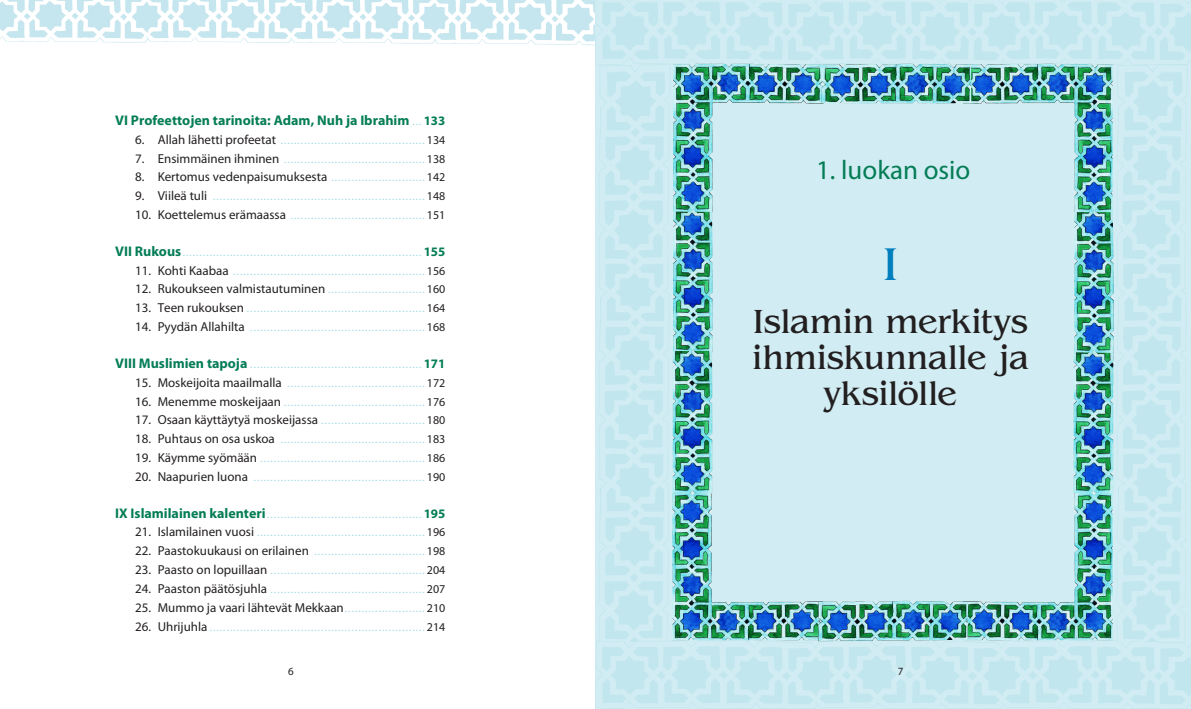
<style>
.page{position:relative;width:1191px;height:709px;background:#fff}
.page>*{position:absolute;margin:0;border:0;box-sizing:border-box;transform-origin:0 0}
.E_O2_apuotsikko_myr{font:48px "Benguiat";color:#007ebd}
.E_O2_apuotsikko_myr-2{font:35px "Benguiat";letter-spacing:-.005em;color:#231f20}
.ISL_Leipis_tasan{font:27px "Myriad Pro";color:#047d56}
.Osasto_sis{font:700 14px "Myriad Pro";color:#047d56}
.Sis_luettelo_sis{font:13px "Myriad Pro";color:#231f20}
.Sis_luettelo_sis-2{font:11px "Myriad Pro";color:#9ad8e6}
.Osasto_sis-2{font:11px "Myriad Pro";color:#9ad8e6}
.t1{font:11px "Myriad Pro";color:#231f20}
.s1{font-weight:400;font-size:11px;color:#9ad8e6}
.s2{font-size:13px}
.s3{font-size:13px;color:#231f20}
.s4{font-size:12px;color:#231f20}
.s5{font-size:11px;color:#9ad8e6}
.s6{font-size:12px}
.s7{font-weight:700;font-size:14px;color:#047d56}
.s8{font-weight:700;font-size:13px;color:#047d56}
</style>
<div class="page">
<img style="left:0;top:0;width:595px;height:46px">
<svg style="left:595px;top:0;width:596px;height:709px;background:#c6e6ee"></svg>
<img style="left:595px;top:631px;width:596px;height:77px">
<img style="left:595px;top:482px;width:73px;height:160px">
<img style="left:1107px;top:482px;width:78px;height:160px">
<img style="left:1107px;top:64px;width:80px;height:418px">
<img style="left:672px;top:493px;width:146px;height:147px">
<img style="left:985px;top:493px;width:111px;height:111px">
<img style="left:673px;top:64px;width:78px;height:148px">
<img style="left:673px;top:212px;width:39px;height:281px">
<img style="left:1073px;top:207px;width:40px;height:286px">
<img style="left:963px;top:64px;width:127px;height:40px">
<img style="left:821px;top:64px;width:128px;height:39px">
<img style="left:818px;top:600px;width:88px;height:41px">
<p class="Osasto_sis" style="left:115px;top:111px;width:332px">VI Profeettojen tarinoita: Adam, Nuh ja Ibrahim <span class="s1">...</span> <span class="s2">133</span></p>
<p class="Sis_luettelo_sis-2" style="left:135px;top:134px;width:312px"><span class="s3">6. Allah lähetti profeetat</span> ...........................................<span class="s4">134</span></p>
<p class="Sis_luettelo_sis-2" style="left:135px;top:153px;width:312px"><span class="s3">7. Ensimmäinen ihminen</span> ..........................................<span class="s4">138</span></p>
<p class="Sis_luettelo_sis" style="left:135px;top:170px;width:312px">8. Kertomus vedenpaisumuksesta <span class="s5">............................</span><span class="s6">142</span></p>
<p class="Sis_luettelo_sis-2" style="left:135px;top:190px;width:312px"><span class="s3">9. Viileä tuli</span> ...............................................................<span class="s4">148</span></p>
<p class="Sis_luettelo_sis-2" style="left:135px;top:209px;width:312px"><span class="s3">10. Koettelemus erämaassa</span> ........................................<span class="s4">151</span></p>
<p class="Osasto_sis-2" style="left:115px;top:246px;width:332px"><span class="s7">VII Rukous</span>.......................................................................<span class="s8">155</span></p>
<p class="Sis_luettelo_sis-2" style="left:135px;top:265px;width:312px"><span class="s3">11. Kohti Kaabaa</span> .........................................................<span class="s4">156</span></p>
<p class="Sis_luettelo_sis" style="left:135px;top:282px;width:312px">12. Rukoukseen valmistautuminen <span class="s5">.............................</span><span class="s6">160</span></p>
<p class="Sis_luettelo_sis-2" style="left:135px;top:302px;width:312px"><span class="s3">13. Teen rukouksen</span> .....................................................<span class="s4">164</span></p>
<p class="Sis_luettelo_sis-2" style="left:135px;top:321px;width:312px"><span class="s3">14. Pyydän Allahilta</span> ....................................................<span class="s4">168</span></p>
<p class="Osasto_sis-2" style="left:115px;top:358px;width:332px"><span class="s7">VIII Muslimien tapoja</span> ...................................................<span class="s8">171</span></p>
<p class="Sis_luettelo_sis-2" style="left:135px;top:377px;width:312px"><span class="s3">15. Moskeijoita maailmalla</span> .........................................<span class="s4">172</span></p>
<p class="Sis_luettelo_sis-2" style="left:135px;top:396px;width:312px"><span class="s3">16. Menemme moskeijaan</span> ..........................................<span class="s4">176</span></p>
<p class="Sis_luettelo_sis-2" style="left:135px;top:414px;width:312px"><span class="s3">17. Osaan käyttäytyä moskeijassa</span> ...............................<span class="s4">180</span></p>
<p class="Sis_luettelo_sis-2" style="left:135px;top:433px;width:312px"><span class="s3">18. Puhtaus on osa uskoa</span> ...........................................<span class="s4">183</span></p>
<p class="Sis_luettelo_sis-2" style="left:135px;top:452px;width:312px"><span class="s3">19. Käymme syömään</span> .................................................<span class="s4">186</span></p>
<p class="Sis_luettelo_sis-2" style="left:135px;top:471px;width:312px"><span class="s3">20. Naapurien luona</span> ...................................................<span class="s4">190</span></p>
<p class="Osasto_sis-2" style="left:115px;top:508px;width:332px"><span class="s7">IX Islamilainen kalenteri</span>..............................................<span class="s8">195</span></p>
<p class="Sis_luettelo_sis-2" style="left:135px;top:527px;width:312px"><span class="s3">21. Islamilainen vuosi</span> ..................................................<span class="s4">196</span></p>
<p class="Sis_luettelo_sis-2" style="left:135px;top:545px;width:312px"><span class="s3">22. Paastokuukausi on erilainen</span> .................................<span class="s4">198</span></p>
<p class="Sis_luettelo_sis-2" style="left:135px;top:564px;width:312px"><span class="s3">23. Paasto on lopuillaan</span> ..............................................<span class="s4">204</span></p>
<p class="Sis_luettelo_sis-2" style="left:135px;top:583px;width:312px"><span class="s3">24. Paaston päätösjuhla</span> ..............................................<span class="s4">207</span></p>
<p class="Sis_luettelo_sis" style="left:135px;top:600px;width:312px">25. Mummo ja vaari lähtevät Mekkaan<span class="s5">........................</span> <span class="s6">210</span></p>
<p class="Sis_luettelo_sis-2" style="left:135px;top:621px;width:312px"><span class="s3">26. Uhrijuhla</span>................................................................<span class="s4">214</span></p>
<p class="t1" style="left:288px;top:665px;width:7px">6</p>
<p class="t1" style="left:898px;top:665px;width:7px">7</p>
<p class="ISL_Leipis_tasan" style="left:816px;top:155px;width:156px">1. luokan osio</p>
<p class="E_O2_apuotsikko_myr" style="left:883px;top:238px;width:17px">I</p>
<p class="E_O2_apuotsikko_myr-2" style="left:753px;top:302px;width:277px">Islamin merkitys</p>
<p class="E_O2_apuotsikko_myr-2" style="left:752px;top:338px;width:277px">ihmiskunnalle ja</p>
<p class="E_O2_apuotsikko_myr-2" style="left:823px;top:374px;width:136px">yksilölle</p>
</div>
